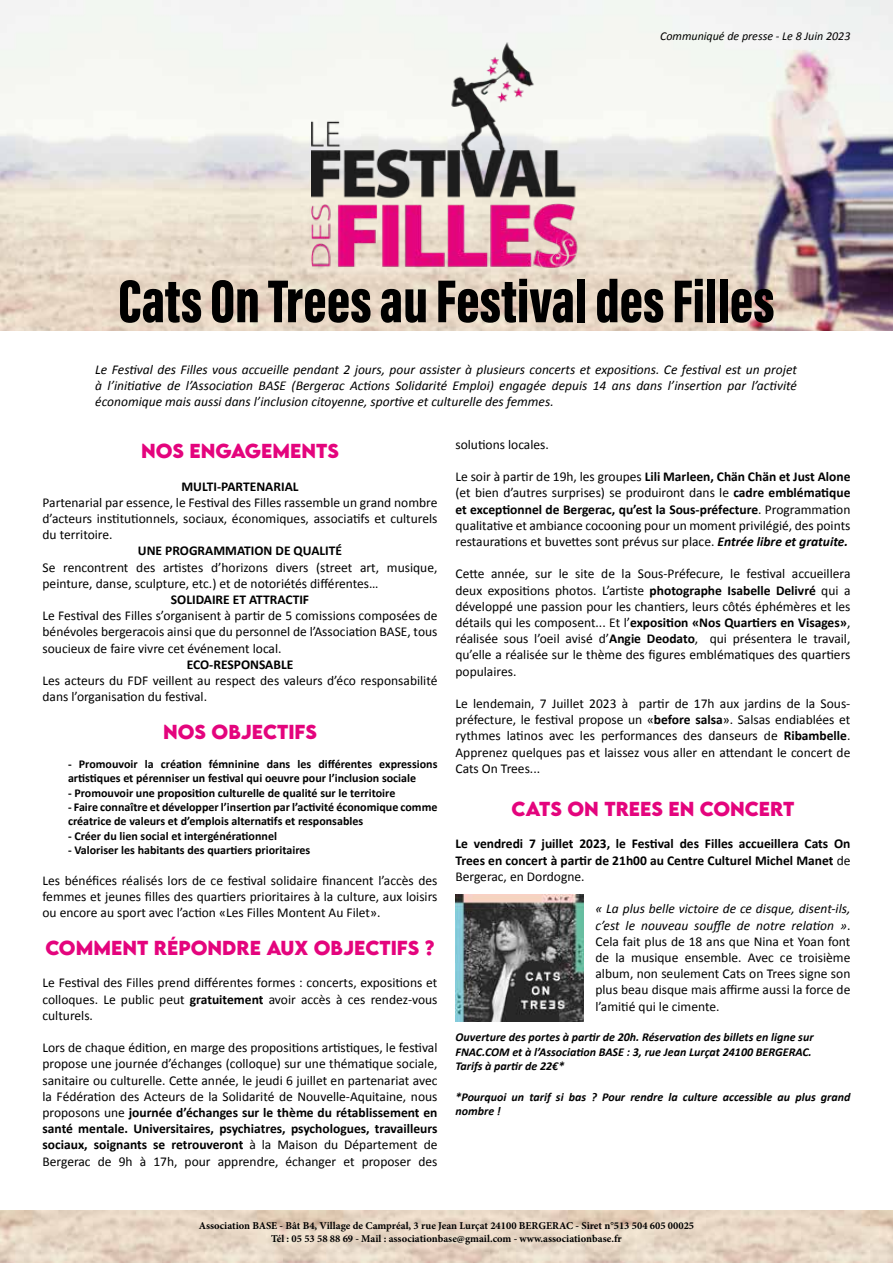
<style>
.page{position:relative;width:893px;height:1263px;background:#fff}
.page>*{position:absolute;margin:0;border:0;box-sizing:border-box;transform-origin:0 0}
.t1{font:900 62.4px "Acumin Pro Extra Cond";color:#000}
.t2{font:700 18px "LEMONMILK";color:#e4047d}
.t3{font:13.5px/16.2px "Calibri";color:#000;text-align:justify}
.t4{font:italic 13.5px/16.2px "Calibri";color:#000;text-align:justify}
.t5{font:700 13.5px/16.2px "Calibri";color:#000;text-align:justify}
.t6{font:700 12px/14.4px "Calibri";color:#000}
.t7{font:italic 700 12px/14.4px "Calibri";color:#000}
.t8{font:italic 12px "Calibri";color:#000}
.t9{font:700 10.5px/12.6px "Minion Pro";color:#000;text-align:center}
.s1{font-weight:700}
.s2{font-weight:700;font-style:italic}
.s3{font-weight:400}
.s4{font-style:italic}
</style>
<div class="page">
<img style="left:0;top:0;width:893px;height:331px">
<img style="left:311px;top:43px;width:271px;height:225px">
<img style="left:455px;top:894px;width:128px;height:128px">
<p class="t8" style="left:660px;top:28px;width:192px">Communiqué de presse - Le 8 Juin 2023</p>
<h1 class="t1" style="left:118px;top:263px;width:658px">Cats On Trees au Festival des Filles</h1>
<p class="t4" style="left:95px;top:360px;width:703px">Le Festival des Filles vous accueille pendant 2 jours, pour assister à plusieurs concerts et expositions. Ce festival est un projet à l’initiative de l’Association BASE (Bergerac Actions Solidarité Emploi) engagée depuis 14 ans dans l’insertion par l’activité économique mais aussi dans l’inclusion citoyenne, sportive et culturelle des femmes.</p>
<h2 class="t2" style="left:141px;top:439px;width:199px">NOS ENGAGEMENTS</h2>
<p class="t5" style="left:181px;top:477px;width:119px">MULTI-PARTENARIAL</p>
<p class="t3" style="left:43px;top:494px;width:396px">Partenarial par essence, le Festival des Filles rassemble un grand nombre d’acteurs institutionnels, sociaux, économiques, associatifs et culturels du territoire.</p>
<p class="t5" style="left:138px;top:542px;width:206px">UNE PROGRAMMATION DE QUALITÉ</p>
<p class="t3" style="left:43px;top:559px;width:396px">Se rencontrent des artistes d’horizons divers (street art, musique, peinture, danse, sculpture, etc.) et de notoriétés différentes…</p>
<p class="t5" style="left:171px;top:591px;width:140px">SOLIDAIRE ET ATTRACTIF</p>
<p class="t3" style="left:43px;top:607px;width:396px">Le Festival des Filles s’organisent à partir de 5 comissions composées de bénévoles bergeracois ainsi que du personnel de l’Association BASE, tous soucieux de faire vivre cet événement local.</p>
<p class="t5" style="left:187px;top:656px;width:108px">ECO-RESPONSABLE</p>
<p class="t3" style="left:43px;top:672px;width:396px">Les acteurs du FDF veillent au respect des valeurs d’éco responsabilité dans l’organisation du festival.</p>
<h2 class="t2" style="left:163px;top:720px;width:155px">NOS OBJECTIFS</h2>
<p class="t6" style="left:68px;top:756px;width:371px">- Promouvoir la création fémninine dans les différentes expressions artistiques et pérenniser un festival qui oeuvre pour l’inclusion sociale</p>
<p class="t6" style="left:68px;top:785px;width:329px">- Promouvoir une proposition culturelle de qualité sur le territoire</p>
<p class="t6" style="left:68px;top:799px;width:371px">- Faire connaître et développer l’insertion par l’activité économique comme créatrice de valeurs et d’emplois alternatifs et responsables</p>
<p class="t6" style="left:68px;top:828px;width:210px">- Créer du lien social et intergénérationnel</p>
<p class="t6" style="left:68px;top:843px;width:244px">- Valoriser les habitants des quartiers prioritaires</p>
<p class="t3" style="left:43px;top:872px;width:396px">Les bénéfices réalisés lors de ce festival solidaire financent l’accès des femmes et jeunes filles des quartiers prioritaires à la culture, aux loisirs ou encore au sport avec l’action «Les Filles Montent Au Filet».</p>
<h2 class="t2" style="left:46px;top:936px;width:390px">COMMENT RÉPONDRE AUX OBJECTIFS ?</h2>
<p class="t3" style="left:43px;top:974px;width:396px">Le Festival des Filles prend différentes formes : concerts, expositions et colloques. Le public peut <span class="s1">gratuitement</span> avoir accès à ces rendez-vous culturels.</p>
<p class="t3" style="left:43px;top:1039px;width:396px">Lors de chaque édition, en marge des propositions artistiques, le festival propose une journée d’échanges (colloque) sur une thématique sociale, sanitaire ou culturelle. Cette année, le jeudi 6 juillet en partenariat avec la Fédération des Acteurs de la Solidarité de Nouvelle-Aquitaine, nous proposons une <span class="s1">journée d’échanges sur le thème du rétablissement en santé mentale. Universitaires, psychiatres, psychologues, travailleurs sociaux, soignants se retrouveront</span> à la Maison du Département de Bergerac de 9h à 17h, pour apprendre, échanger et proposer des</p>
<p class="t3" style="left:455px;top:436px;width:95px">solutions locales.</p>
<p class="t3" style="left:455px;top:468px;width:396px">Le soir à partir de 19h, les groupes <span class="s1">Lili Marleen, Chän Chän et Just Alone </span>(et bien d’autres surprises) se produiront dans le <span class="s1">cadre emblématique et exceptionnel de Bergerac, qu’est la Sous-préfecture</span>. Programmation qualitative et ambiance cocooning pour un moment privilégié, des points restaurations et buvettes sont prévus sur place. <span class="s2">Entrée libre et gratuite.</span></p>
<p class="t3" style="left:455px;top:565px;width:396px">Cette année, sur le site de la Sous-Préfecure, le festival accueillera deux expositions photos. L’artiste <span class="s1">photographe Isabelle Delivré</span> qui a développé une passion pour les chantiers, leurs côtés éphémères et les détails qui les composent... Et l’<span class="s1">exposition «Nos Quartiers en Visages»</span>, réalisée sous l’oeil avisé d’<span class="s1">Angie Deodato</span>, qui présentera le travail, qu’elle a réalisée sur le thème des figures emblématiques des quartiers populaires.</p>
<p class="t3" style="left:455px;top:695px;width:396px">Le lendemain, 7 Juillet 2023 à partir de 17h aux jardins de la Sous&shy;préfecture, le festival propose un «<span class="s1">before salsa</span>». Salsas endiablées et rythmes latinos avec les performances des danseurs de <span class="s1">Ribambelle</span>.<br>Apprenez quelques pas et laissez vous aller en attendant le concert de Cats On Trees...</p>
<h2 class="t2" style="left:511px;top:797px;width:14px">CATS</h2>
<h2 class="t2" style="left:567px;top:797px;width:50px">ON TREES</h2>
<h2 class="t2" style="left:668px;top:797px;width:127px">EN CONCERT</h2>
<p class="t5" style="left:455px;top:835px;width:396px">Le vendredi 7 juillet 2023, le Festival des Filles accueillera Cats On Trees en concert à partir de 21h00 au Centre Culturel Michel Manet <span class="s3">de Bergerac, en Dordogne.</span></p>
<p class="t3" style="left:595px;top:900px;width:256px"><span class="s4">« La plus belle victoire de ce disque, disent-ils, c’est le nouveau souffle de notre relation »</span>.<br>Cela fait plus de 18 ans que Nina et Yoan font de la musique ensemble. Avec ce troisième album, non seulement Cats on Trees signe son plus beau disque mais affirme aussi la force de l’amitié qui le cimente.</p>
<p class="t7" style="left:455px;top:1029px;width:360px">Ouverture des portes à partir de 20h. Réservation des billets en ligne sur<br>FNAC.COM et à l’Association BASE : 3, rue Jean Lurçat 24100 BERGERAC.<br>Tarifs à partir de 22€*</p>
<p class="t7" style="left:455px;top:1089px;width:396px">*Pourquoi un tarif si bas ? Pour rendre la culture accessible au plus grand nombre !</p>
<p class="t9" style="left:199px;top:1219px;width:497px">Association BASE - Bât B4, Village de Campréal, 3 rue Jean Lurçat 24100 BERGERAC - Siret n°513 504 605 00025<br>Tél : 05 53 58 88 69 - Mail : associationbase@gmail.com - www.associationbase.fr</p>
</div>
